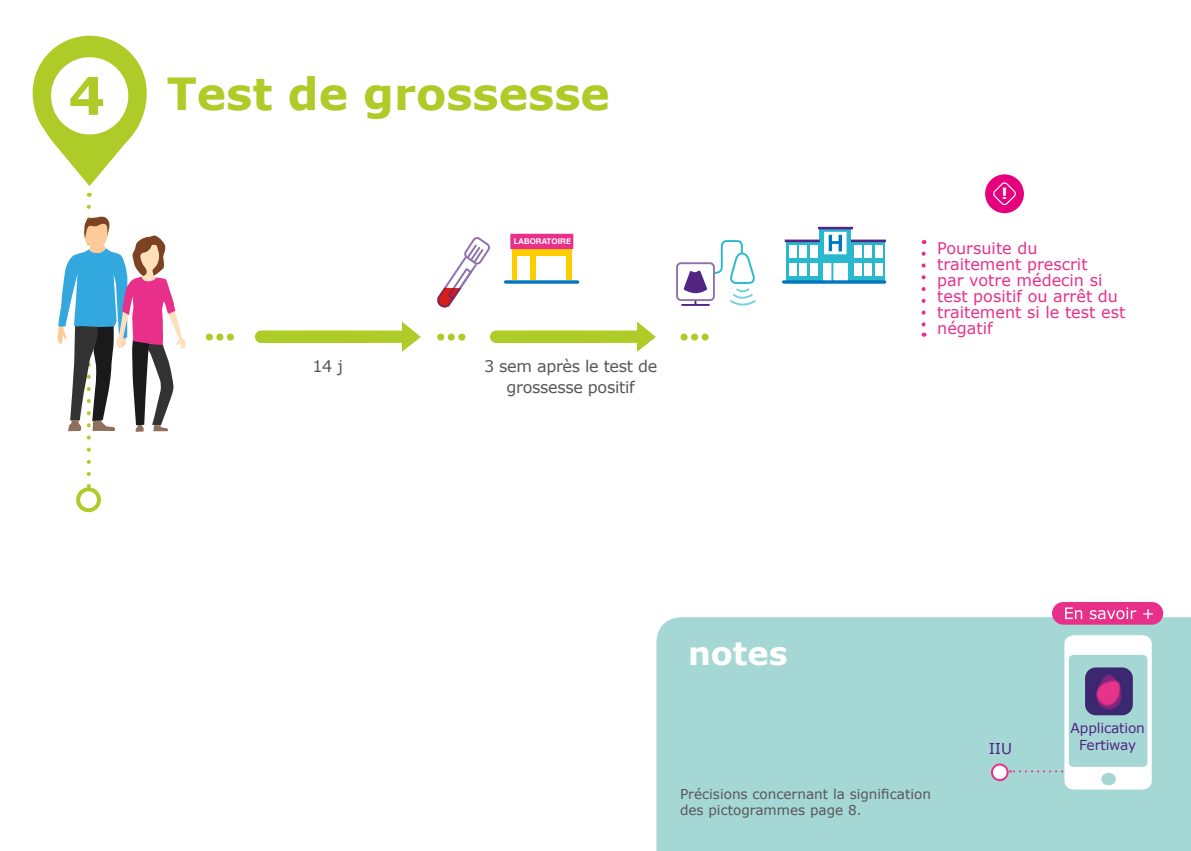
<style>
.page{position:relative;width:1191px;height:851px;background:#fff}
.page>*{position:absolute;margin:0;border:0;box-sizing:border-box;transform-origin:0 0}
.t1{font:700 44.2px "Verdana";color:#afcb27}
.t2{font:700 32px "Verdana";color:#fff}
.t3{font:16px/16px "Verdana";color:#e8308a}
.t4{font:16px/21.2px "Verdana";letter-spacing:-.02em;color:#575756;text-align:center}
.t5{font:700 15.4px "Verdana";color:#fff}
.t6{font:15px "Verdana";color:#522583}
.t7{font:13.8px/16.2px "Verdana";letter-spacing:-.01em;color:#522583;text-align:center}
.t8{font:13.6px/16px "Verdana";color:#575756}
.t9{font:700 8px "Helvetica Neue";letter-spacing:.015em;color:#fff}
.s1{font-size:52px}
.s2{font-family:"Merck";font-weight:400;font-size:52px}
</style>
<div class="page">
<svg style="left:921px;top:253px;width:4px;height:83px"></svg>
<div style="left:985px;top:174px;width:39px;height:39px;background:#e6007d;border-radius:50%"></div>
<svg style="left:993px;top:182px;width:23px;height:24px"></svg>
<div style="left:656px;top:617px;width:535px;height:233px;background:#a5d7d5"></div>
<div style="left:1052px;top:602px;width:111px;height:22px;background:#e8308a;border-radius:11px"></div>
<svg style="left:1065px;top:607px;width:88px;height:12px"></svg>
<div style="left:992px;top:764px;width:15px;height:16px;background:#fff;border-radius:50%"></div>
<div style="left:991px;top:763px;width:17px;height:18px;border:2px solid #e8308a;border-radius:50%"></div>
<svg style="left:1010px;top:635px;width:141px;height:154px"></svg>
<div style="left:76px;top:487px;width:25px;height:25px;border:4px solid #afcb27;border-radius:50%"></div>
<svg style="left:57px;top:207px;width:129px;height:288px"></svg>
<svg style="left:33px;top:36px;width:114px;height:150px"></svg>
<div style="left:51px;top:57px;width:78px;height:78px;background:#fff;border-radius:50%"></div>
<svg style="left:437px;top:237px;width:53px;height:71px"></svg>
<svg style="left:255px;top:321px;width:166px;height:31px"></svg>
<div style="left:216px;top:333px;width:7px;height:7px;background:#afcb27;border-radius:50%"></div>
<div style="left:206px;top:333px;width:7px;height:7px;background:#afcb27;border-radius:50%"></div>
<div style="left:227px;top:333px;width:7px;height:7px;background:#afcb27;border-radius:50%"></div>
<div style="left:448px;top:333px;width:7px;height:7px;background:#afcb27;border-radius:50%"></div>
<div style="left:437px;top:333px;width:7px;height:7px;background:#afcb27;border-radius:50%"></div>
<div style="left:458px;top:333px;width:7px;height:7px;background:#afcb27;border-radius:50%"></div>
<div style="left:512px;top:237px;width:59px;height:43px;background:#fc0"></div>
<svg style="left:510px;top:234px;width:63px;height:15px"></svg>
<div style="left:536px;top:256px;width:30px;height:25px;background:#fff"></div>
<div style="left:517px;top:256px;width:13px;height:24px;background:#fff"></div>
<svg style="left:505px;top:280px;width:72px;height:4px"></svg>
<svg style="left:787px;top:254px;width:32px;height:26px"></svg>
<div style="left:850px;top:242px;width:34px;height:39px;background:#29b8ce"></div>
<div style="left:819px;top:229px;width:32px;height:52px;background:#29b8ce"></div>
<svg style="left:784px;top:227px;width:102px;height:27px"></svg>
<div style="left:823px;top:263px;width:25px;height:18px;background:#fff"></div>
<svg style="left:831px;top:263px;width:2px;height:17px"></svg>
<div style="left:810px;top:245px;width:7px;height:13px;background:#fff"></div>
<div style="left:810px;top:263px;width:7px;height:12px;background:#fff"></div>
<div style="left:875px;top:245px;width:7px;height:13px;background:#fff"></div>
<div style="left:875px;top:263px;width:7px;height:12px;background:#fff"></div>
<div style="left:789px;top:245px;width:7px;height:13px;background:#fff"></div>
<div style="left:789px;top:263px;width:7px;height:12px;background:#fff"></div>
<div style="left:854px;top:245px;width:7px;height:13px;background:#fff"></div>
<div style="left:854px;top:263px;width:7px;height:12px;background:#fff"></div>
<div style="left:800px;top:245px;width:7px;height:13px;background:#fff"></div>
<div style="left:800px;top:263px;width:7px;height:12px;background:#fff"></div>
<div style="left:864px;top:245px;width:7px;height:13px;background:#fff"></div>
<div style="left:864px;top:263px;width:7px;height:12px;background:#fff"></div>
<svg style="left:783px;top:280px;width:101px;height:4px"></svg>
<svg style="left:683px;top:240px;width:73px;height:66px"></svg>
<hr style="left:682px;top:304px;width:27px;height:2px;background:#522583">
<div style="left:676px;top:262px;width:39px;height:39px;border:2px solid #522583;border-radius:4px"></div>
<svg style="left:490px;top:321px;width:166px;height:31px"></svg>
<div style="left:691px;top:333px;width:7px;height:7px;background:#afcb27;border-radius:50%"></div>
<div style="left:680px;top:333px;width:7px;height:7px;background:#afcb27;border-radius:50%"></div>
<div style="left:701px;top:333px;width:7px;height:7px;background:#afcb27;border-radius:50%"></div>
<h1 class="t1" style="left:68px;top:63px;width:543px"><span class="s1">4</span><span class="s2">6</span> Test de grossesse</h1>
<p class="t4" style="left:312px;top:355px;width:32px">14 j</p>
<p class="t9" style="left:513px;top:236px;width:59px">LABORATOIRE</p>
<p class="t4" style="left:484px;top:355px;width:175px">3 sem après le test de grossesse positif</p>
<p class="t5" style="left:1001px;top:182px;width:8px">!</p>
<p class="t3" style="left:937px;top:240px;width:190px">Poursuite du traitement prescrit<br>par votre médecin si test positif ou arrêt du traitement si le test est négatif</p>
<h2 class="t2" style="left:688px;top:631px;width:101px">notes</h2>
<p class="t8" style="left:680px;top:786px;width:252px">Précisions concernant la signification des pictogrammes page 8.</p>
<p class="t6" style="left:988px;top:738px;width:25px">IIU</p>
<p class="t7" style="left:1070px;top:720px;width:76px">Application<br>Fertiway</p>
</div>
